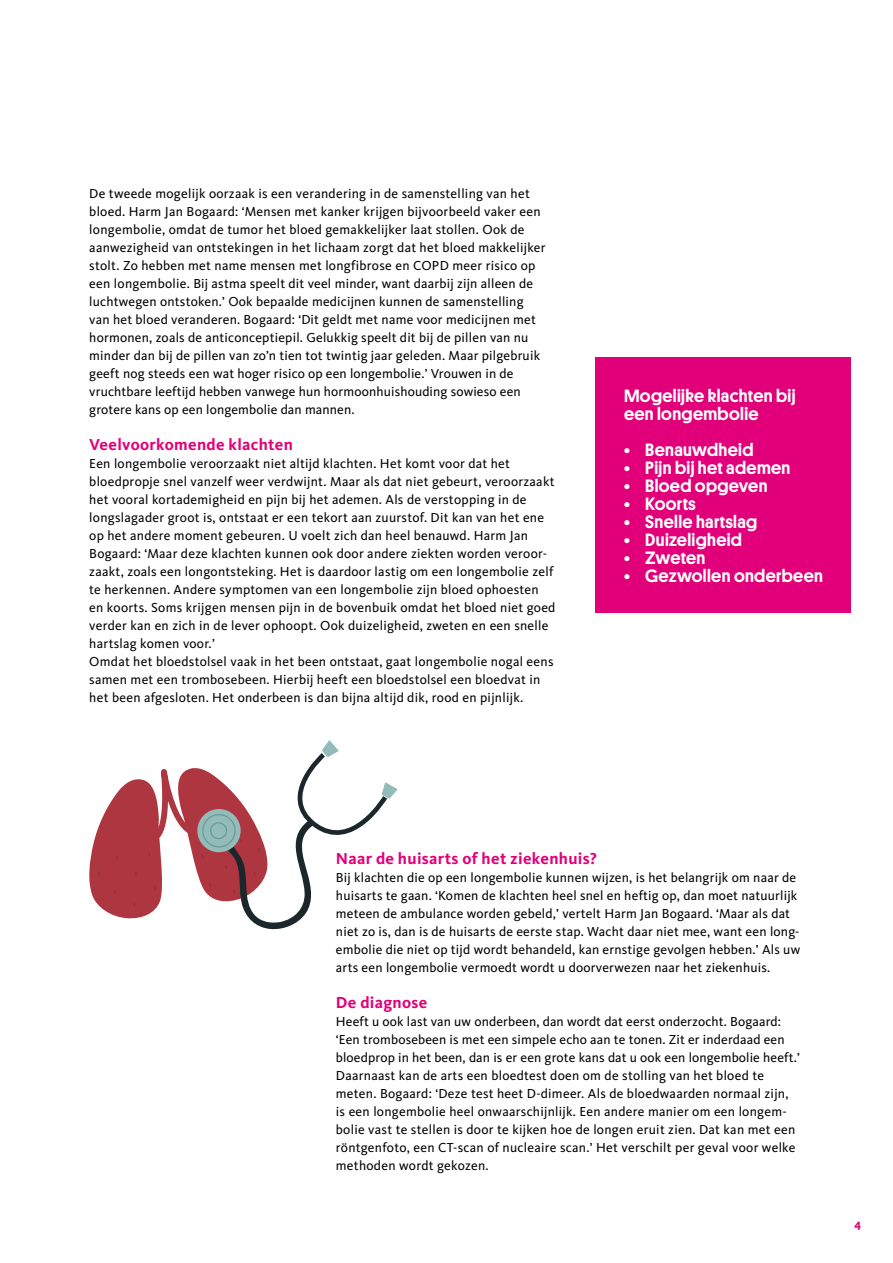
<style>
.page{position:relative;width:893px;height:1263px;background:#fff}
.page>*{position:absolute;margin:0;border:0;box-sizing:border-box;transform-origin:0 0}
.t1{font:500 18px/18px "Platform";letter-spacing:.02em;color:#fff}
.t2{font:700 16.5px "Kievit OT";letter-spacing:.02em;color:#e2007a}
.t3{font:13.5px/18px "Kievit OT";letter-spacing:.02em;color:#000}
.t4{font:500 12px "Platform";color:#e2007a}
</style>
<div class="page">
<div style="left:595px;top:357px;width:255px;height:255px;background:#e2007a"></div>
<svg style="left:89px;top:834px;width:73px;height:85px;background:#b74f58"></svg>
<svg style="left:96px;top:769px;width:78px;height:75px"></svg>
<svg style="left:174px;top:740px;width:224px;height:190px"></svg>
<p class="t3" style="left:89px;top:184px;width:458px">De tweede mogelijk oorzaak is een verandering in de samenstelling van het bloed. Harm Jan Bogaard: ‘Mensen met kanker krijgen bijvoorbeeld vaker een longembolie, omdat de tumor het bloed gemakkelijker laat stollen. Ook de aanwezigheid van ontstekingen in het lichaam zorgt dat het bloed makkelijker stolt. Zo hebben met name mensen met longfibrose en COPD meer risico op een longembolie. Bij astma speelt dit veel minder, want daarbij zijn alleen de luchtwegen ontstoken.’ Ook bepaalde medicijnen kunnen de samenstelling van het bloed veranderen. Bogaard: ‘Dit geldt met name voor medicijnen met hormonen, zoals de anticonceptiepil. Gelukkig speelt dit bij de pillen van nu minder dan bij de pillen van zo’n tien tot twintig jaar geleden. Maar pilgebruik geeft nog steeds een wat hoger risico op een longembolie.’ Vrouwen in de vruchtbare leeftijd hebben vanwege hun hormoonhuishouding sowieso een grotere kans op een longembolie dan mannen.</p>
<p class="t2" style="left:89px;top:435px;width:205px">Veelvoorkomende klachten</p>
<p class="t3" style="left:89px;top:454px;width:468px">Een longembolie veroorzaakt niet altijd klachten. Het komt voor dat het bloedpropje snel vanzelf weer verdwijnt. Maar als dat niet gebeurt, veroorzaakt het vooral kortademigheid en pijn bij het ademen. Als de verstopping in de longslagader groot is, ontstaat er een tekort aan zuurstof. Dit kan van het ene op het andere moment gebeuren. U voelt zich dan heel benauwd. Harm Jan Bogaard: ‘Maar deze klachten kunnen ook door andere ziekten worden veroor&shy;zaakt, zoals een longontsteking. Het is daardoor lastig om een longembolie zelf te herkennen. Andere symptomen van een longembolie zijn bloed ophoesten en koorts. Soms krijgen mensen pijn in de bovenbuik omdat het bloed niet goed verder kan en zich in de lever ophoopt. Ook duizeligheid, zweten en een snelle hartslag komen voor.’<br>Omdat het bloedstolsel vaak in het been ontstaat, gaat longembolie nogal eens samen met een trombosebeen. Hierbij heeft een bloedstolsel een bloedvat in het been afgesloten. Het onderbeen is dan bijna altijd dik, rood en pijnlijk.</p>
<h1 class="t1" style="left:624px;top:385px;width:173px">Mogelijke klachten bij een longembolie</h1>
<h1 class="t1" style="left:624px;top:439px;width:131px">• Benauwdheid</h1>
<h1 class="t1" style="left:624px;top:457px;width:168px">• Pijn bij het ademen</h1>
<h1 class="t1" style="left:624px;top:475px;width:145px">• Bloed opgeven</h1>
<h1 class="t1" style="left:624px;top:493px;width:73px">• Koorts</h1>
<h1 class="t1" style="left:624px;top:511px;width:135px">• Snelle hartslag</h1>
<h1 class="t1" style="left:624px;top:529px;width:120px">• Duizeligheid</h1>
<h1 class="t1" style="left:624px;top:547px;width:83px">• Zweten</h1>
<h1 class="t1" style="left:624px;top:565px;width:200px">• Gezwollen onderbeen</h1>
<p class="t2" style="left:336px;top:849px;width:263px">Naar de huisarts of het ziekenhuis?</p>
<p class="t3" style="left:336px;top:868px;width:466px">Bij klachten die op een longembolie kunnen wijzen, is het belangrijk om naar de huisarts te gaan. ‘Komen de klachten heel snel en heftig op, dan moet natuurlijk meteen de ambulance worden gebeld,’ vertelt Harm Jan Bogaard. ‘Maar als dat niet zo is, dan is de huisarts de eerste stap. Wacht daar niet mee, want een long&shy;embolie die niet op tijd wordt behandeld, kan ernstige gevolgen hebben.’ Als uw arts een longembolie vermoedt wordt u doorverwezen naar het ziekenhuis.</p>
<p class="t2" style="left:336px;top:993px;width:93px">De diagnose</p>
<p class="t3" style="left:336px;top:1012px;width:465px">Heeft u ook last van uw onderbeen, dan wordt dat eerst onderzocht. Bogaard: ‘Een trombosebeen is met een simpele echo aan te tonen. Zit er inderdaad een bloedprop in het been, dan is er een grote kans dat u ook een longembolie heeft.’ Daarnaast kan de arts een bloedtest doen om de stolling van het bloed te meten. Bogaard: ‘Deze test heet D-dimeer. Als de bloedwaarden normaal zijn, is een longembolie heel onwaarschijnlijk. Een andere manier om een longem&shy;bolie vast te stellen is door te kijken hoe de longen eruit zien. Dat kan met een röntgenfoto, een CT-scan of nucleaire scan.’ Het verschilt per geval voor welke methoden wordt gekozen.</p>
<p class="t4" style="left:855px;top:1217px;width:8px">4</p>
</div>
